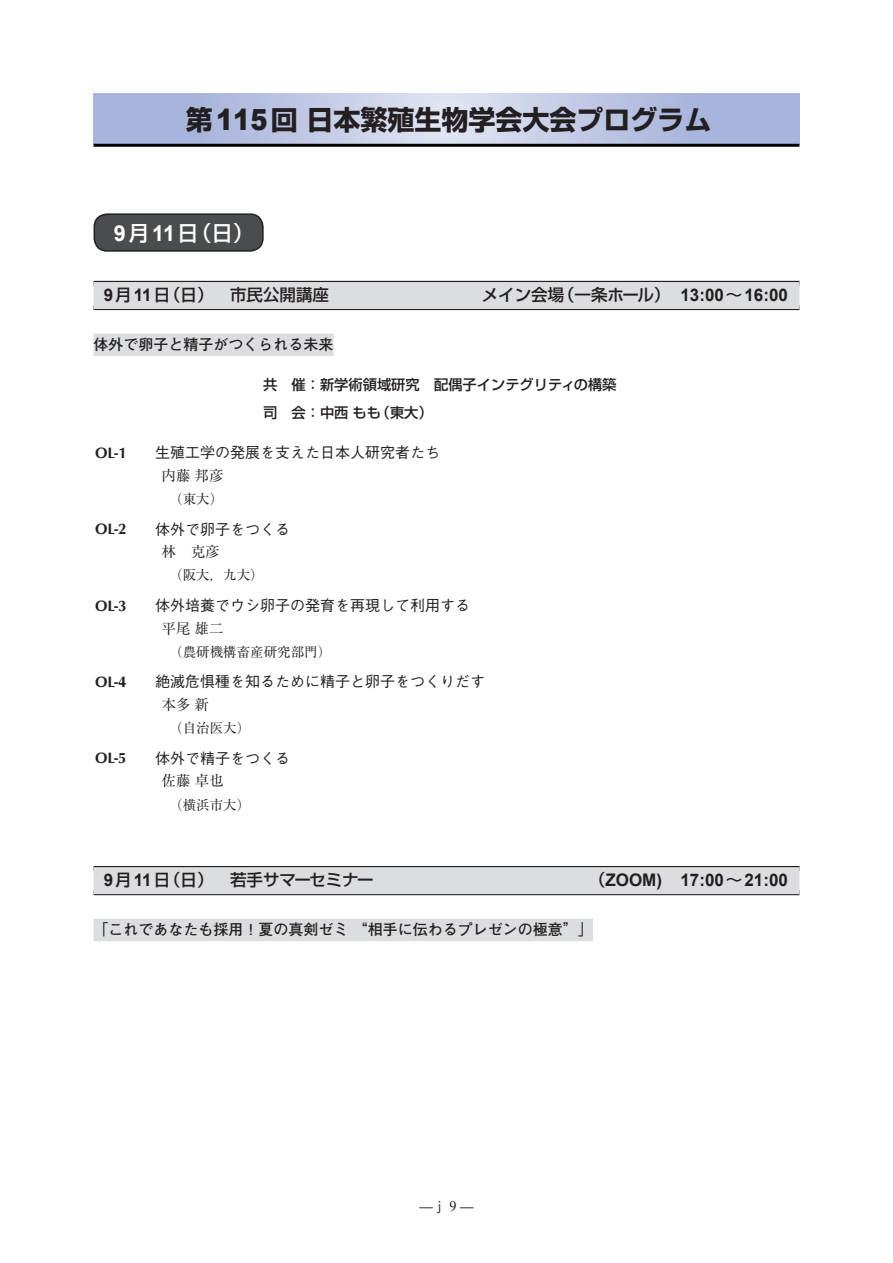
<style>
.page{position:relative;width:893px;height:1263px;background:#fff}
.page>*{position:absolute;margin:0;border:0;box-sizing:border-box;transform-origin:0 0}
.t1{font:700 27px "Shin Go Pro";color:#231f20}
.t2{font:500 21px "Shin Go Pro";color:#fff}
.t3{font:700 17.4px "Arial";color:#231f20}
.t4{font:500 16.5px "Shin Go Pro";color:#231f20}
.t5{font:500 15px "Gothic BBB Pro";color:#231f20}
.t6{font:700 15px "Futo Go B101 Pro";color:#231f20}
.t7{font:700 15px "URW Classico";color:#231f20}
.t8{font:14.55px "Ryumin Pro";color:#231f20}
.t9{font:500 14.25px/27.3px "Shin Go Pro";color:#231f20}
.t10{font:13.5px "Ryumin Pro";color:#231f20}
.s1{font-family:"Arial";font-weight:900;font-size:29.1px}
.s2{font-family:"Arial";font-weight:700;font-size:22.05px}
.s3{font-family:"Arial";font-weight:700;font-size:17.4px}
.s4{font-family:"Shin Go Pro";font-weight:500;font-size:16.5px}
.s5{font-family:"Times New Roman";font-size:14.55px}
</style>
<div class="page">
<svg style="left:94px;top:94px;width:705px;height:50px;background:#bac4e2"></svg>
<hr style="left:94px;top:144px;width:705px;height:3px;background:#030303">
<div style="left:94px;top:281px;width:705px;height:5px;background:#231f20"></div>
<div style="left:94px;top:305px;width:705px;height:5px;background:#231f20"></div>
<div style="left:94px;top:282px;width:705px;height:27px;background:#dcdddf"></div>
<div style="left:94px;top:334px;width:240px;height:22px;background:#dcdddf"></div>
<div style="left:94px;top:866px;width:705px;height:5px;background:#231f20"></div>
<div style="left:94px;top:890px;width:705px;height:5px;background:#423f40"></div>
<div style="left:94px;top:867px;width:705px;height:27px;background:#dcdddf"></div>
<div style="left:94px;top:919px;width:499px;height:22px;background:#dcdddf"></div>
<div style="left:94px;top:214px;width:169px;height:37px;background:#4b4c4d;border-radius:13px"></div>
<div style="left:94px;top:213px;width:170px;height:39px;border:2px solid #231f20;border-radius:13px"></div>
<h1 class="t1" style="left:186px;top:98px;width:527px">第<span class="s1">115</span>回日本繁殖生物学会大会プログラム</h1>
<h2 class="t2" style="left:114px;top:215px;width:141px"><span class="s2">9</span>月<span class="s2">11</span>日（日）</h2>
<p class="t4" style="left:104px;top:281px;width:227px"><span class="s3">9</span>月<span class="s3">11</span>日（日） 市民公開講座</p>
<p class="t4" style="left:482px;top:281px;width:308px">メイン会場（一条ホール） <span class="s3">13:00</span>～<span class="s3">16:00</span></p>
<p class="t6" style="left:94px;top:333px;width:241px">体外で卵子と精子がつくられる未来</p>
<p class="t9" style="left:263px;top:370px;width:355px">共 催：新学術領域研究 配偶子インテグリティの構築司 会：中西もも（東大）</p>
<p class="t7" style="left:95px;top:443px;width:33px">OL-1</p>
<p class="t5" style="left:155px;top:441px;width:286px">生殖工学の発展を支えた日本人研究者たち</p>
<p class="t8" style="left:162px;top:464px;width:64px">内藤邦彦</p>
<p class="t10" style="left:169px;top:488px;width:55px">（東大）</p>
<p class="t7" style="left:95px;top:519px;width:33px">OL-2</p>
<p class="t5" style="left:155px;top:517px;width:136px">体外で卵子をつくる</p>
<p class="t8" style="left:162px;top:540px;width:60px">林 克彦</p>
<p class="t10" style="left:169px;top:565px;width:96px">（阪大，九大）</p>
<p class="t7" style="left:95px;top:596px;width:33px">OL-3</p>
<p class="t5" style="left:155px;top:593px;width:316px">体外培養でウシ卵子の発育を再現して利用する</p>
<p class="t8" style="left:162px;top:617px;width:64px">平尾雄二</p>
<p class="t10" style="left:169px;top:641px;width:163px">（農研機構畜産研究部門）</p>
<p class="t7" style="left:95px;top:672px;width:33px">OL-4</p>
<p class="t5" style="left:155px;top:670px;width:331px">絶滅危惧種を知るために精子と卵子をつくりだす</p>
<p class="t8" style="left:162px;top:693px;width:49px">本多新</p>
<p class="t10" style="left:169px;top:717px;width:82px">（自治医大）</p>
<p class="t7" style="left:95px;top:748px;width:33px">OL-5</p>
<p class="t5" style="left:155px;top:746px;width:136px">体外で精子をつくる</p>
<p class="t8" style="left:162px;top:770px;width:64px">佐藤卓也</p>
<p class="t10" style="left:169px;top:794px;width:82px">（横浜市大）</p>
<p class="t4" style="left:104px;top:867px;width:271px"><span class="s3">9</span>月<span class="s3">11</span>日（日） 若手サマーセミナー</p>
<p class="t3" style="left:589px;top:868px;width:200px"><span class="s4">（</span>ZOOM) 17:00<span class="s4">～</span>21:00</p>
<p class="t6" style="left:94px;top:918px;width:501px">「これであなたも採用！夏の真剣ゼミ “相手に伝わるプレゼンの極意”」</p>
<p class="t10" style="left:419px;top:1195px;width:56px">̶ｊ<span class="s5">9</span>̶</p>
</div>
